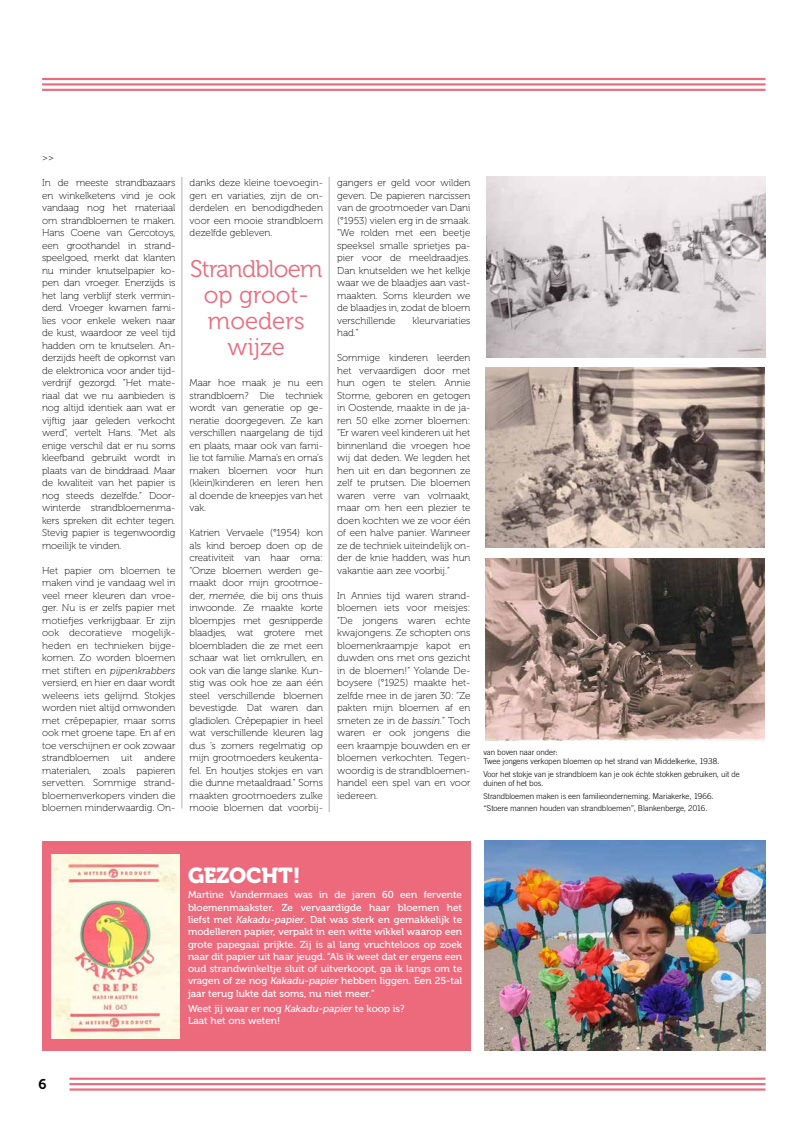
<style>
.page{position:relative;width:808px;height:1134px;background:#fff}
.page>*{position:absolute;margin:0;border:0;box-sizing:border-box;transform-origin:0 0}
.t1{font:24px/26px "Museo 300";color:#ed6a7c;text-align:center}
.t2{font:21.6px "Museo 900";letter-spacing:-.01em;color:#fff}
.t3{font:14px "Museo 700";color:#000}
.t4{font:10px/12.5px "Museo 100";color:#000;text-align:justify}
.t5{font:10px/12.3px "Museo 500";color:#fff;text-align:justify}
.t6{font:300 8px/9.6px "Trade Gothic";letter-spacing:-.01em;color:#000}
.s1{font-style:italic}
</style>
<div class="page">
<hr style="left:69px;top:1078px;width:696px;height:2px;background:#ed6a7c">
<hr style="left:69px;top:1083px;width:696px;height:2px;background:#ed6a7c">
<hr style="left:69px;top:1088px;width:696px;height:3px;background:#ed6a7c">
<hr style="left:42px;top:78px;width:723px;height:2px;background:#ed6a7c">
<hr style="left:42px;top:83px;width:723px;height:3px;background:#ed6a7c">
<hr style="left:42px;top:89px;width:723px;height:2px;background:#ed6a7c">
<img style="left:486px;top:367px;width:278px;height:181px">
<img style="left:485px;top:841px;width:280px;height:209px">
<img style="left:486px;top:558px;width:278px;height:182px">
<div style="left:42px;top:841px;width:428px;height:209px;background:#ed6a7c"></div>
<img style="left:52px;top:854px;width:127px;height:184px">
<img style="left:487px;top:177px;width:278px;height:180px">
<hr style="left:182px;top:177px;width:1px;height:631px;background:#b3b2b2">
<hr style="left:329px;top:177px;width:1px;height:635px;background:#b3b2b2">
<p class="t4" style="left:42px;top:152px;width:13px">&gt;&gt;</p>
<p class="t4" style="left:42px;top:177px;width:135px">In de meeste strandbazaars en winkelketens vind je ook vandaag nog het materiaal om strandbloemen te maken.<br>Hans Coene van Gercotoys, een groothandel in strand&shy;speelgoed, merkt dat klanten nu minder knutselpapier ko&shy;pen dan vroeger. Enerzijds is het lang verblijf sterk vermin&shy;derd. Vroeger kwamen fami&shy;lies voor enkele weken naar de kust, waardoor ze veel tijd hadden om te knutselen. An&shy;derzijds heeft de opkomst van de elektronica voor ander tijd&shy;verdrijf gezorgd. “Het mate&shy;riaal dat we nu aanbieden is nog altijd identiek aan wat er vijftig jaar geleden verkocht werd”, vertelt Hans. “Met als enige verschil dat er nu soms kleefband gebruikt wordt in plaats van de binddraad. Maar de kwaliteit van het papier is nog steeds dezelfde.” Door&shy;winterde strandbloemenma&shy;kers spreken dit echter tegen.<br>Stevig papier is tegenwoordig moeilijk te vinden.</p>
<p class="t4" style="left:42px;top:564px;width:135px">Het papier om bloemen te maken vind je vandaag wel in veel meer kleuren dan vroe&shy;ger. Nu is er zelfs papier met motiefjes verkrijgbaar. Er zijn ook decoratieve mogelijk&shy;heden en technieken bijge&shy;komen. Zo worden bloemen met stiften en <span class="s1">pijpenkrabbers </span>versierd, en hier en daar wordt weleens iets gelijmd. Stokjes worden niet altijd omwonden met crêpepapier, maar soms ook met groene tape. En af en toe verschijnen er ook zowaar strandbloemen uit andere materialen, zoals papieren servetten. Sommige strand&shy;bloemenverkopers vinden die bloemen minderwaardig. On-</p>
<p class="t4" style="left:190px;top:177px;width:135px">danks deze kleine toevoegin&shy;gen en variaties, zijn de on&shy;derdelen en benodigdheden voor een mooie strandbloem dezelfde gebleven.</p>
<h1 class="t1" style="left:190px;top:257px;width:134px">Strandbloem op groot&shy;moeders wijze</h1>
<p class="t4" style="left:190px;top:377px;width:135px">Maar hoe maak je nu een strandbloem? Die techniek wordt van generatie op ge&shy;neratie doorgegeven. Ze kan verschillen naargelang de tijd en plaats, maar ook van fami&shy;lie tot familie. Mama’s en oma’s maken bloemen voor hun (klein)kinderen en leren hen al doende de kneepjes van het vak.</p>
<p class="t4" style="left:190px;top:527px;width:135px">Katrien Vervaele (°1954) kon als kind beroep doen op de creativiteit van haar oma: “Onze bloemen werden ge&shy;maakt door mijn grootmoe&shy;der, <span class="s1">memée,</span> die bij ons thuis inwoonde. Ze maakte korte bloempjes met gesnipperde blaadjes, wat grotere met bloembladen die ze met een schaar wat liet omkrullen, en ook van die lange slanke. Kun&shy;stig was ook hoe ze aan één steel verschillende bloemen bevestigde. Dat waren dan gladiolen. Crêpepapier in heel wat verschillende kleuren lag dus ’s zomers regelmatig op mijn grootmoeders keukenta&shy;fel. En houtjes stokjes en van die dunne metaaldraad.” Soms maakten grootmoeders zulke mooie bloemen dat voorbij-</p>
<p class="t4" style="left:337px;top:177px;width:135px">gangers er geld voor wilden geven. De papieren narcissen van de grootmoeder van Dani (°1953) vielen erg in de smaak. “We rolden met een beetje speeksel smalle sprietjes pa&shy;pier voor de meeldraadjes.<br>Dan knutselden we het kelkje waar we de blaadjes aan vast&shy;maakten. Soms kleurden we de blaadjes in, zodat de bloem verschillende</p>
<p class="t4" style="left:412px;top:314px;width:59px">kleurvariaties</p>
<p class="t4" style="left:337px;top:327px;width:23px">had.”</p>
<p class="t4" style="left:337px;top:352px;width:135px">Sommige kinderen leerden het vervaardigen door met hun ogen te stelen. Annie Storme, geboren en getogen in Oostende, maakte in de ja&shy;ren 50 elke zomer bloemen: “Er waren veel kinderen uit het binnenland die vroegen hoe wij dat deden. We legden het hen uit en dan begonnen ze zelf te prutsen. Die bloemen waren verre van volmaakt, maar om hen een plezier te doen kochten we ze voor één of een halve panier. Wanneer ze de techniek uiteindelijk on&shy;der de knie hadden, was hun vakantie aan zee voorbij.”</p>
<p class="t4" style="left:337px;top:589px;width:135px">In Annies tijd waren strand&shy;bloemen iets voor meisjes: “De jongens waren echte kwajongens. Ze schopten ons bloemenkraampje kapot en duwden ons met ons gezicht in de bloemen!” Yolande De&shy;boysere (°1925) maakte het&shy;zelfde mee in de jaren 30: “Ze pakten mijn bloemen af en smeten ze in de <span class="s1">bassin.</span>” Toch waren er ook jongens die een kraampje bouwden en er bloemen verkochten. Tegen&shy;woordig is de strandbloemen&shy;handel een spel van en voor iedereen.</p>
<p class="t6" style="left:483px;top:747px;width:238px">van boven naar onder:<br>Twee jongens verkopen bloemen op het strand van Middelkerke, 1938.</p>
<p class="t6" style="left:483px;top:769px;width:258px">Voor het stokje van je strandbloem kan je ook échte stokken gebruiken, uit de duinen of het bos.</p>
<p class="t6" style="left:483px;top:790px;width:232px;line-height:12.4px">Strandbloemen maken is een familieonderneming. Mariakerke, 1966. “Stoere mannen houden van strandbloemen”, Blankenberge, 2016.</p>
<h2 class="t2" style="left:188px;top:864px;width:114px">GEZOCHT!</h2>
<p class="t5" style="left:188px;top:889px;width:276px">Martine Vandermaes was in de jaren 60 een fervente bloemenmaakster. Ze vervaardigde haar bloemen het liefst met <span class="s1">Kakadu-papier</span>. Dat was sterk en gemakkelijk te modelleren papier, verpakt in een witte wikkel waarop een grote papegaai prijkte. Zij is al lang vruchteloos op zoek naar dit papier uit haar jeugd. “Als ik weet dat er ergens een oud strandwinkeltje sluit of uitverkoopt, ga ik langs om te vragen of ze nog <span class="s1">Kakadu-papier</span> hebben liggen. Een 25-tal jaar terug lukte dat soms, nu niet meer.”</p>
<p class="t5" style="left:188px;top:1002px;width:218px">Weet jij waar er nog <span class="s1">Kakadu-papier</span> te koop is?<br>Laat het ons weten!</p>
<h3 class="t3" style="left:39px;top:1077px;width:10px">6</h3>
</div>
